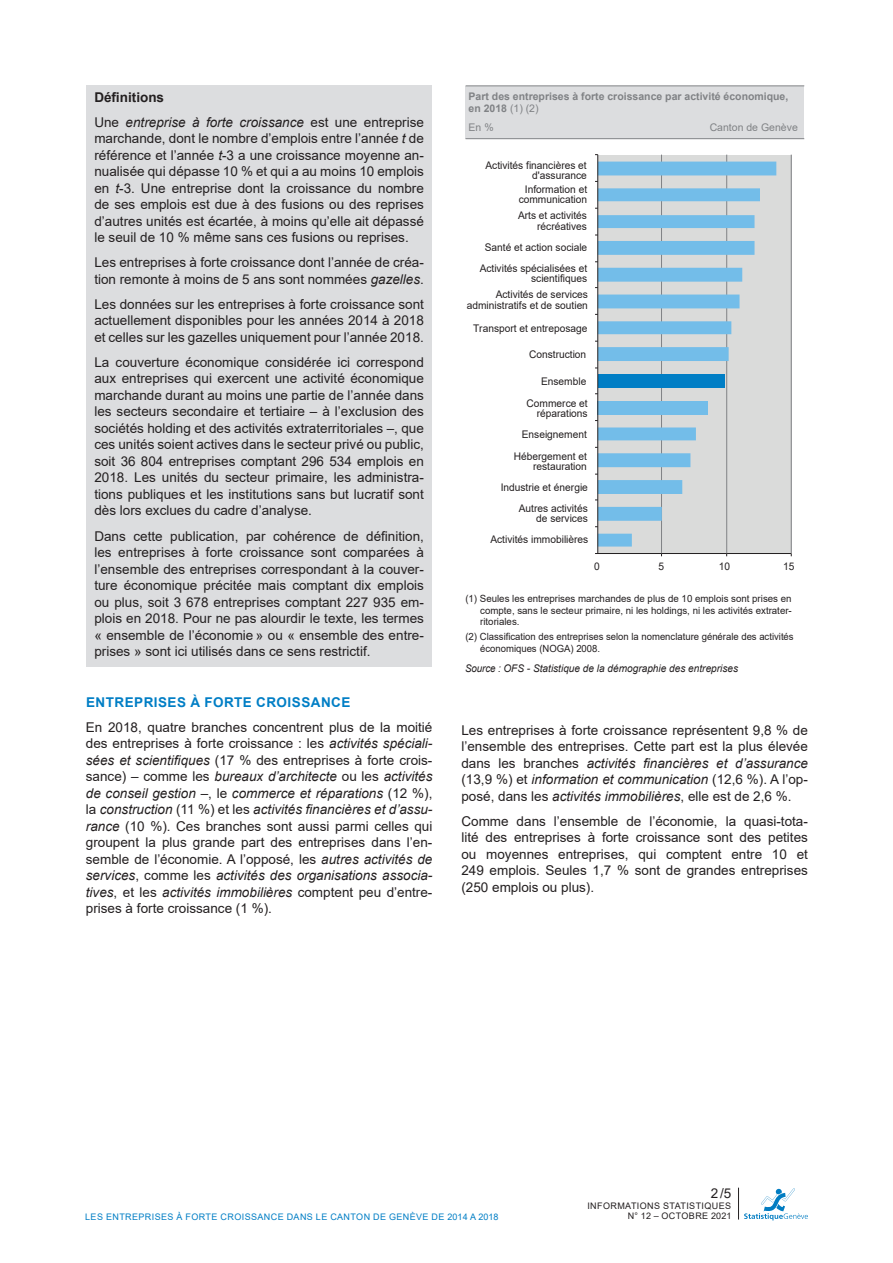
<style>
.page{position:relative;width:893px;height:1263px;background:#fff}
.page>*{position:absolute;margin:0;border:0;box-sizing:border-box;transform-origin:0 0}
.texte_-_texte_couran{font:13.5px/16.5px "Arial";color:#231f20;text-align:justify}
.texte_-_titre_3{font:700 13.5px "Arial";letter-spacing:.035em;color:#007ec5}
.texte_-_texte_couran-2{font:700 13.5px "Arial";color:#231f20}
.t1{font:10.5px/10.5px "Arial";color:#231f20;text-align:right}
.t2{font:700 10.5px/12.6px "Arial";color:#808285}
.t3{font:italic 10.5px "Arial";color:#231f20;scale:.93 1}
.t4{font:10.5px "Arial";color:#808285}
.t5{font:9.9px/11.9px "Arial";color:#231f20;text-align:justify}
.t6{font:9px "Arial";letter-spacing:.045em;color:#007ec5}
.t7{font:9px "Arial";letter-spacing:.045em;color:#231f20}
.s1{font-style:italic}
.s2{font-weight:400}
</style>
<div class="page">
<svg style="left:744px;top:1188px;width:64px;height:32px"></svg>
<hr style="left:738px;top:1188px;width:1px;height:31px;background:#231f20">
<div style="left:86px;top:85px;width:346px;height:581px;background:#dcdddf"></div>
<div style="left:466px;top:86px;width:338px;height:53px;background:#dcdddf"></div>
<hr style="left:466px;top:86px;width:338px;height:1px;background:#808285">
<hr style="left:466px;top:138px;width:338px;height:1px;background:#808285">
<div style="left:598px;top:155px;width:193px;height:398px;background:#dadbda"></div>
<hr style="left:595px;top:553px;width:196px;height:1px;background:#231f20">
<hr style="left:661px;top:155px;width:1px;height:398px;background:#808285">
<hr style="left:726px;top:155px;width:1px;height:398px;background:#808285">
<hr style="left:791px;top:155px;width:1px;height:398px;background:#808285">
<svg style="left:598px;top:162px;width:178px;height:385px"></svg>
<div style="left:598px;top:374px;width:126px;height:14px;background:#007ec5"></div>
<div style="left:598px;top:401px;width:110px;height:14px;background:#73bde9"></div>
<hr style="left:597px;top:155px;width:1px;height:398px;background:#231f20">
<p class="texte_-_texte_couran-2" style="left:94px;top:88px;width:71px">Définitions</p>
<p class="texte_-_texte_couran" style="left:94px;top:114px;width:331px">Une <span class="s1">entreprise à forte croissance</span> est une entreprise marchande, dont le nombre d’emplois entre l’année <span class="s1">t</span> de référence et l’année <span class="s1">t</span>-3 a une croissance moyenne an&shy;nualisée qui dépasse 10 % et qui a au moins 10 emplois en <span class="s1">t</span>-3. Une entreprise dont la croissance du nombre de ses emplois est due à des fusions ou des reprises d’autres unités est écartée, à moins qu’elle ait dépassé le seuil de 10 % même sans ces fusions ou reprises.</p>
<p class="texte_-_texte_couran" style="left:94px;top:254px;width:331px">Les entreprises à forte croissance dont l’année de créa&shy;tion remonte à moins de 5 ans sont nommées <span class="s1">gazelles</span>.</p>
<p class="texte_-_texte_couran" style="left:94px;top:296px;width:331px">Les données sur les entreprises à forte croissance sont actuellement disponibles pour les années 2014 à 2018 et celles sur les gazelles uniquement pour l’année 2018.</p>
<p class="texte_-_texte_couran" style="left:94px;top:354px;width:331px">La couverture économique considérée ici correspond aux entreprises qui exercent une activité économique marchande durant au moins une partie de l’année dans les secteurs secondaire et tertiaire – à l’exclusion des sociétés holding et des activités extraterritoriales –, que ces unités soient actives dans le secteur privé ou public, soit 36 804 entreprises comptant 296 534 emplois en 2018. Les unités du secteur primaire, les administra&shy;tions publiques et les institutions sans but lucratif sont dès lors exclues du cadre d’analyse.</p>
<p class="texte_-_texte_couran" style="left:94px;top:527px;width:331px">Dans cette publication, par cohérence de définition, les entreprises à forte croissance sont comparées à l’ensemble des entreprises correspondant à la couver&shy;ture économique précitée mais comptant dix emplois ou plus, soit 3 678 entreprises comptant 227 935 em&shy;plois en 2018. Pour ne pas alourdir le texte, les termes « ensemble de l’économie » ou « ensemble des entre&shy;prises » sont ici utilisés dans ce sens restrictif.</p>
<p class="texte_-_titre_3" style="left:86px;top:692px;width:266px">ENTREPRISES À FORTE CROISSANCE</p>
<p class="texte_-_texte_couran" style="left:86px;top:718px;width:348px">En 2018, quatre branches concentrent plus de la moitié des entreprises à forte croissance : les <span class="s1">activités spéciali&shy;sées et scientifiques</span> (17 % des entreprises à forte crois&shy;sance) – comme les <span class="s1">bureaux d’architecte</span> ou les <span class="s1">activités de conseil gestion</span> –, le <span class="s1">commerce et réparations</span> (12 %), la <span class="s1">construction</span> (11 %) et les <span class="s1">activités financières et d’assu&shy;rance</span> (10 %). Ces branches sont aussi parmi celles qui groupent la plus grande part des entreprises dans l’en&shy;semble de l’économie. A l’opposé, les <span class="s1">autres activités de services</span>, comme les <span class="s1">activités des organisations associa&shy;tives</span>, et les <span class="s1">activités immobilières</span> comptent peu d’entre&shy;prises à forte croissance (1 %).</p>
<p class="texte_-_texte_couran" style="left:461px;top:722px;width:348px">Les entreprises à forte croissance représentent 9,8 % de l’ensemble des entreprises. Cette part est la plus élevée dans les branches <span class="s1">activités financières et d’assurance </span>(13,9 %) et <span class="s1">information et communication</span> (12,6 %). A l’op&shy;posé, dans les <span class="s1">activités immobilières</span>, elle est de 2,6 %.</p>
<p class="t2" style="left:469px;top:90px;width:321px">Part des entreprises à forte croissance par activité économique, en 2018 <span class="s2">(1) (2)</span></p>
<p class="t4" style="left:469px;top:120px;width:27px">En %</p>
<p class="t4" style="left:710px;top:120px;width:90px">Canton de Genève</p>
<p class="t1" style="left:485px;top:160px;width:103px">Activités financières et d'assurance</p>
<p class="t1" style="left:519px;top:184px;width:70px;text-align:center">Information et communication</p>
<p class="t1" style="left:518px;top:210px;width:71px">Arts et activités récréatives</p>
<p class="t1" style="left:485px;top:241px;width:104px">Santé et action sociale</p>
<p class="t1" style="left:480px;top:263px;width:109px">Activités spécialisées et scientifiques</p>
<p class="t1" style="left:467px;top:289px;width:123px">Activités de services administratifs et de soutien</p>
<p class="t1" style="left:473px;top:323px;width:116px">Transport et entreposage</p>
<p class="t1" style="left:529px;top:349px;width:59px">Construction</p>
<p class="t1" style="left:541px;top:376px;width:47px">Ensemble</p>
<p class="t1" style="left:527px;top:398px;width:63px">Commerce et réparations</p>
<p class="t1" style="left:522px;top:429px;width:67px">Enseignement</p>
<p class="t1" style="left:514px;top:451px;width:75px">Hébergement et restauration</p>
<p class="t1" style="left:501px;top:482px;width:89px">Industrie et énergie</p>
<p class="t1" style="left:519px;top:503px;width:71px">Autres activités de services</p>
<p class="t1" style="left:490px;top:534px;width:99px">Activités immobilières</p>
<p class="t1" style="left:594px;top:561px;width:7px">0</p>
<p class="t1" style="left:659px;top:561px;width:7px">5</p>
<p class="t1" style="left:719px;top:561px;width:13px">10</p>
<p class="t1" style="left:783px;top:561px;width:13px">15</p>
<p class="t5" style="left:480px;top:592px;width:313px;text-indent:-15px">(1) Seules les entreprises marchandes de plus de 10 emplois sont prises en compte, sans le secteur primaire, ni les holdings, ni les activités extrater&shy;ritoriales.</p>
<p class="t5" style="left:480px;top:631px;width:315px;text-indent:-15px">(2) Classification des entreprises selon la nomenclature générale des activités économiques (NOGA) 2008.</p>
<p class="t3" style="left:465px;top:662px;width:295px">Source : OFS - Statistique de la démographie des entreprises</p>
<p class="texte_-_texte_couran" style="left:461px;top:813px;width:348px">Comme dans l’ensemble de l’économie, la quasi-tota&shy;lité des entreprises à forte croissance sont des petites ou moyennes entreprises, qui comptent entre 10 et 249 emplois. Seules 1,7 % sont de grandes entreprises (250 emplois ou plus).</p>
<p class="texte_-_texte_couran" style="left:711px;top:1185px;width:22px">2/5</p>
<p class="t7" style="left:587px;top:1199px;width:145px">INFORMATIONS STATISTIQUES</p>
<p class="t6" style="left:85px;top:1211px;width:415px">LES ENTREPRISES À FORTE CROISSANCE DANS LE CANTON DE GENÈVE DE 2014 A 2018</p>
<p class="t7" style="left:628px;top:1209px;width:105px">N° 12 – OCTOBRE 2021</p>
</div>
